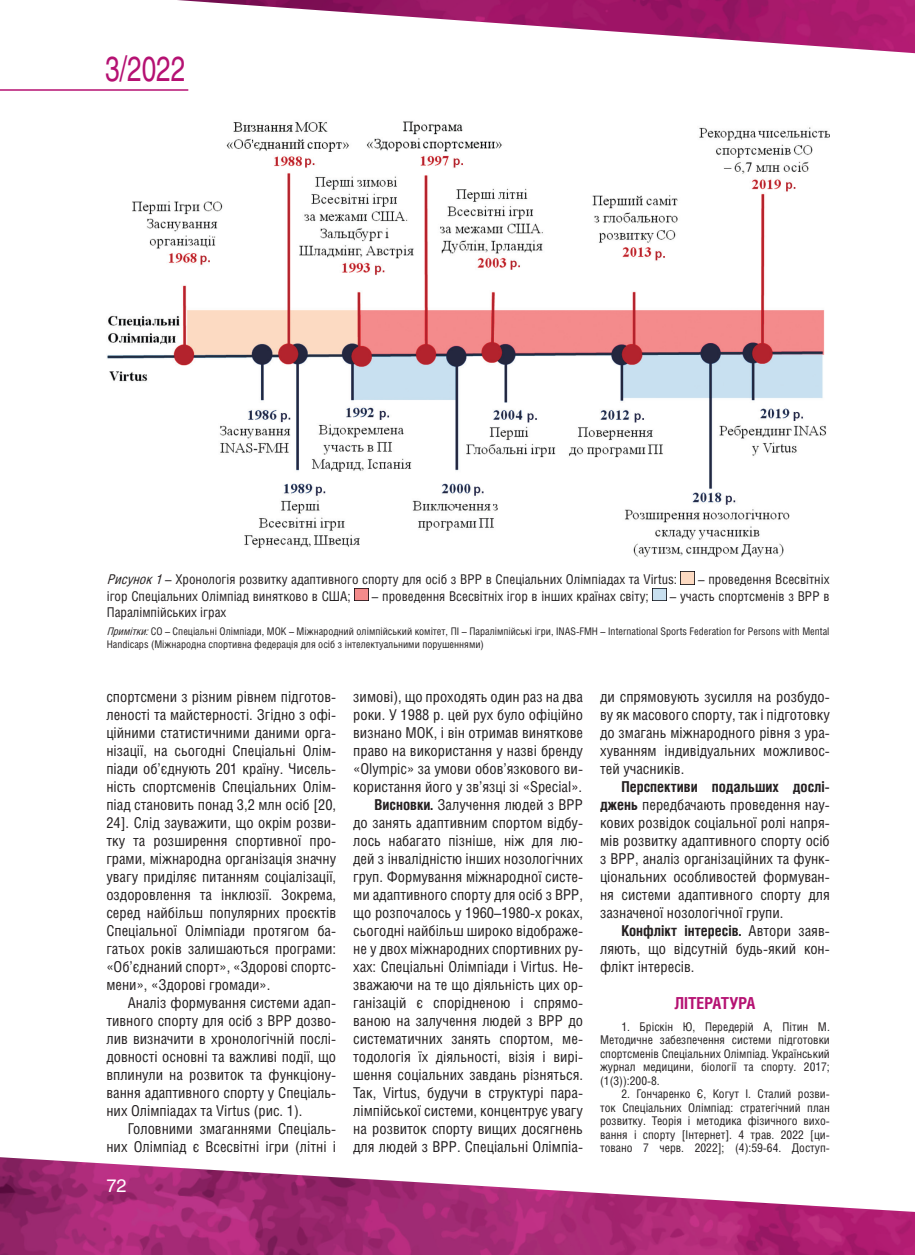
<style>
.page{position:relative;width:915px;height:1255px;background:#fff}
.page>*{position:absolute;margin:0;border:0;box-sizing:border-box;transform-origin:0 0}
.t1{font:34.5px "Helios C";color:#b51172;scale:.75 1}
.t2{font:18px "Helios C";color:#fff}
.t3{font:700 16.5px "Helios Cond C";color:#b51172}
.t4{font:15px/18px "Helios Cond C";color:#231f20;text-align:justify}
.t5{font:13.5px "Helios Cond C";color:#231f20}
.t6{font:12px/13.5px "Helios Cond C";color:#231f20;text-align:justify}
.t7{font:10.5px/13.5px "Helios Cond C";color:#231f20}
.s1{font-style:italic}
.s2{font-weight:700}
</style>
<div class="page">
<img style="left:177px;top:0;width:737px;height:53px">
<img style="left:0;top:1157px;width:914px;height:97px">
<hr style="left:0;top:89px;width:188px;height:2px;background:#b51172">
<img style="left:680px;top:571px;width:14px;height:13px">
<img style="left:354px;top:588px;width:14px;height:13px">
<img style="left:652px;top:588px;width:14px;height:13px">
<img style="left:107px;top:121px;width:722px;height:436px">
<h1 class="t1" style="left:105px;top:48px;width:108px">3/2022</h1>
<p class="t5" style="left:107px;top:571px;width:571px"><span class="s1">Рисунок1</span>– Хронологія розвитку адаптивного спорту для осіб з ВРР в Спеціальних Олімпіадах та Virtus:</p>
<p class="t5" style="left:698px;top:571px;width:133px">– проведення Всесвітніх</p>
<p class="t5" style="left:107px;top:588px;width:245px">ігор Спеціальних Олімпіад винятково в США;</p>
<p class="t5" style="left:372px;top:588px;width:278px">– проведення Всесвітніх ігор в інших країнах світу;</p>
<p class="t5" style="left:669px;top:588px;width:161px">– участь спортсменів з ВРР в</p>
<p class="t5" style="left:107px;top:604px;width:121px">Паралімпійських іграх</p>
<p class="t7" style="left:107px;top:624px;width:724px"><span class="s1">Примітки:</span>СО – Спеціальні Олімпіади, МОК – Міжнародний олімпійський комітет, ПІ – Паралімпійські ігри, INAS-FMH – International Sports Federation for Persons with Mental<br>Handicaps (Міжнародна спортивна федерація для осіб з інтелектуальними порушеннями)</p>
<p class="t4" style="left:106px;top:687px;width:231px">спортсмени з різним рівнем підготов&shy;леності та майстерності. Згідно з офі&shy;ційними статистичними даними орга&shy;нізації, на сьогодні Спеціальні Олім&shy;піади об’єднують 201 країну. Чисель&shy;ність спортсменів Спеціальних Олім&shy;піад становить понад 3,2 млн осіб [20, 24]. Слід зауважити, що окрім розви&shy;тку та розширення спортивної про&shy;грами, міжнародна організація значну увагу приділяє питанням соціалізації, оздоровлення та інклюзії. Зокрема, серед найбільш популярних проєктів Спеціальної Олімпіади протягом ба&shy;гатьох років залишаються програми: «Об’єднаний спорт», «Здорові спортс&shy;мени», «Здорові громади».</p>
<p class="t4" style="left:106px;top:993px;width:231px;text-indent:21px">Аналіз формування системи адап&shy;тивного спорту для осіб з ВРР дозво&shy;лив визначити в хронологічній послі&shy;довності основні та важливі події, що вплинули на розвиток та функціону&shy;вання адаптивного спорту у Спеціаль&shy;них Олімпіадах та Virtus (рис. 1).</p>
<p class="t4" style="left:106px;top:1119px;width:231px;text-align:right">Головними змаганнями Спеціаль&shy;них Олімпіад є Всесвітні ігри (літні і</p>
<p class="t2" style="left:106px;top:1175px;width:22px">72</p>
<p class="t4" style="left:353px;top:687px;width:231px;text-align:right">зимові), що проходять один раз на два роки. У 1988 р. цей рух було офіційно визнано МОК, і він отримав виняткове право на використання у назві бренду «Olympic» за умови обов’язкового ви&shy;користання його у зв’язці зі «Special».<br><span class="s2">Висновки.</span> Залучення людей з ВРР<br>до занять адаптивним спортом відбу&shy;лось набагато пізніше, ніж для лю&shy;дей з інвалідністю інших нозологічних груп. Формування міжнародної систе&shy;ми адаптивного спорту для осіб з ВРР, що розпочалось у 1960–1980-х роках, сьогодні найбільш широко відображе&shy;не у двох міжнародних спортивних ру&shy;хах: Спеціальні Олімпіади і Virtus. Не&shy;зважаючи на те що діяльність цих ор&shy;ганізацій є спорідненою і спрямо&shy;ваною на залучення людей з ВРР до систематичних занять спортом, ме&shy;тодологія їх діяльності, візія і вирі&shy;шення соціальних завдань різняться.<br>Так, Virtus, будучи в структурі пара&shy;лімпійської системи, концентрує увагу на розвиток спорту вищих досягнень для людей з ВРР. Спеціальні Олімпіа-</p>
<p class="t4" style="left:600px;top:687px;width:231px">ди спрямовують зусилля на розбудо&shy;ву як масового спорту, так і підготовку до змагань міжнародного рівня з ура&shy;хуванням індивідуальних можливос&shy;тей учасників.</p>
<p class="t4" style="left:600px;top:777px;width:231px;text-indent:21px"><span class="s2">Перспективи подальших дослі&shy;джень</span> передбачають проведення нау&shy;кових розвідок соціальної ролі напря&shy;мів розвитку адаптивного спорту осіб з ВРР, аналіз організаційних та функ&shy;ціональних особливостей формуван&shy;ня системи адаптивного спорту для зазначеної нозологічної групи.</p>
<p class="t4" style="left:600px;top:921px;width:231px;text-indent:21px"><span class="s2">Конфлікт інтересів.</span> Автори заяв&shy;ляють, що відсутній будь-який кон&shy;флікт інтересів.</p>
<p class="t3" style="left:674px;top:993px;width:65px">ЛІТЕРАТУРА</p>
<p class="t6" style="left:600px;top:1019px;width:231px;text-indent:21px">1. Бріскін Ю, Передерій А, Пітин М.<br>Методичне забезпечення системи підготовки спортсменів Спеціальних Олімпіад. Український журнал медицини, біології та спорту. 2017; (1(3)):200-8.</p>
<p class="t6" style="left:600px;top:1087px;width:231px;text-indent:21px">2. Гончаренко Є, Когут І. Сталий розви&shy;ток Спеціальних Олімпіад: стратегічний план розвитку. Теорія і методика фізичного вихо&shy;вання і спорту [Інтернет]. 4 трав. 2022 [ци&shy;товано 7 черв. 2022]; (4):59-64. Доступ-</p>
</div>
